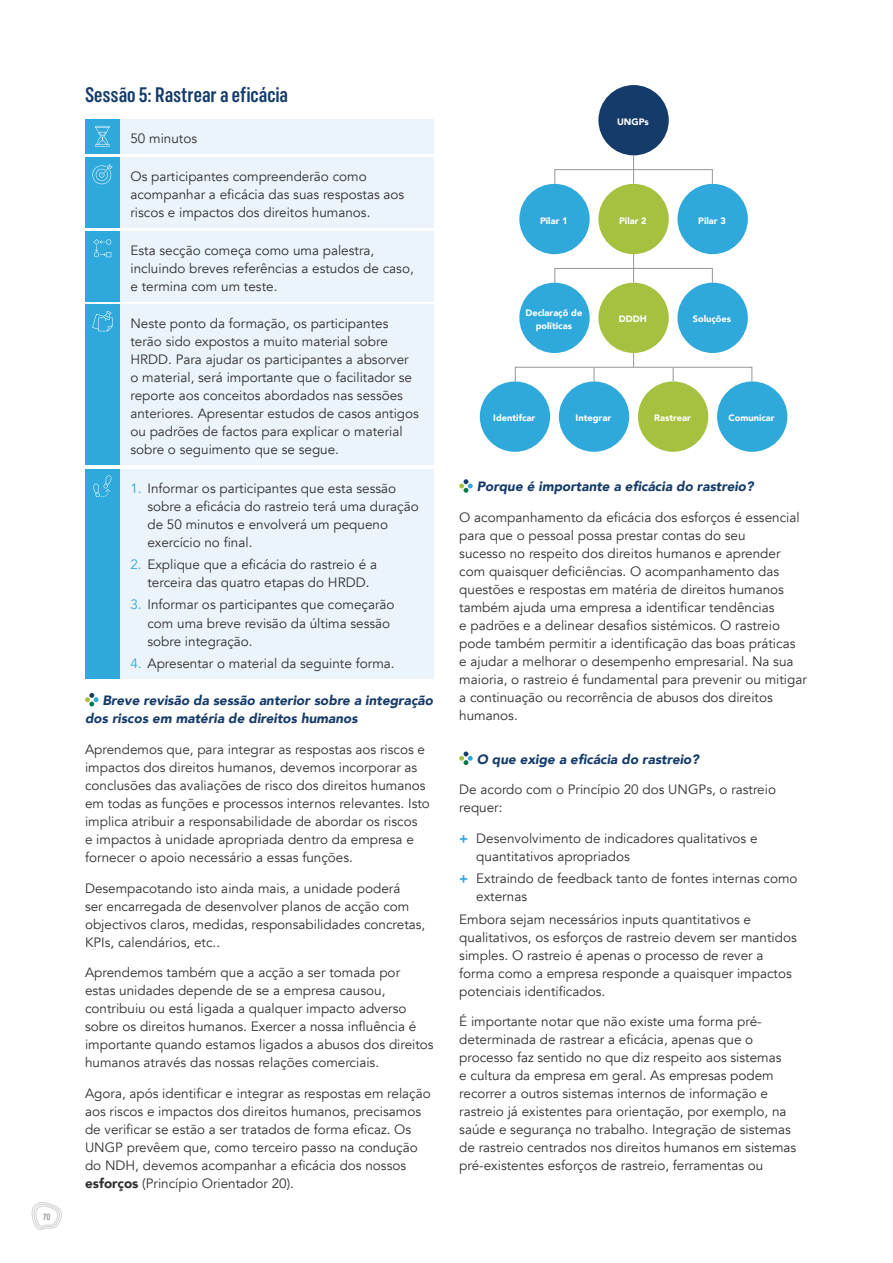
<style>
.page{position:relative;width:893px;height:1263px;background:#fff}
.page>*{position:absolute;margin:0;border:0;box-sizing:border-box;transform-origin:0 0}
.Header_2{font:700 21px "Marsden Cm Semi";color:#153b6a}
.Body_text{font:13.5px/18px "Avenir";color:#312f30}
.Body_text_Last{font:13.5px/18px "Avenir";color:#312f30}
.Body_text-2{font:italic 900 13.5px/18px "Avenir";color:#153b6a}
.Small_body{font:900 9.3px/13.2px "Avenir";color:#fff;text-align:center}
.t1{font:700 9px "Marsden Cm Semi";color:#939598}
.s1{color:#2fa8dc}
.s2{font-weight:900}
.s3{font-weight:900;color:#2fa8dc}
</style>
<div class="page">
<div style="left:519px;top:283px;width:71px;height:70px;background:#2fa8dc;border-radius:50%"></div>
<div style="left:598px;top:283px;width:71px;height:70px;background:#a6c140;border-radius:50%"></div>
<div style="left:677px;top:283px;width:71px;height:70px;background:#2fa8dc;border-radius:50%"></div>
<div style="left:519px;top:184px;width:71px;height:70px;background:#2fa8dc;border-radius:50%"></div>
<div style="left:598px;top:184px;width:71px;height:70px;background:#a6c140;border-radius:50%"></div>
<div style="left:677px;top:184px;width:71px;height:70px;background:#2fa8dc;border-radius:50%"></div>
<div style="left:598px;top:85px;width:71px;height:70px;background:#153b6a;border-radius:50%"></div>
<div style="left:480px;top:381px;width:70px;height:71px;background:#2fa8dc;border-radius:50%"></div>
<div style="left:559px;top:381px;width:70px;height:71px;background:#2fa8dc;border-radius:50%"></div>
<div style="left:638px;top:381px;width:70px;height:71px;background:#a6c140;border-radius:50%"></div>
<div style="left:717px;top:381px;width:70px;height:71px;background:#2fa8dc;border-radius:50%"></div>
<div style="left:554px;top:169px;width:159px;height:15px;border:1px solid #939598"></div>
<div style="left:554px;top:268px;width:159px;height:15px;border:1px solid #939598"></div>
<div style="left:515px;top:367px;width:237px;height:15px;border:1px solid #939598"></div>
<svg style="left:633px;top:254px;width:1px;height:29px"></svg>
<svg style="left:633px;top:155px;width:1px;height:29px"></svg>
<svg style="left:633px;top:353px;width:1px;height:14px"></svg>
<svg style="left:673px;top:368px;width:1px;height:13px"></svg>
<svg style="left:594px;top:368px;width:1px;height:13px"></svg>
<div style="left:120px;top:119px;width:314px;height:35px;background:#eaf4fa"></div>
<div style="left:85px;top:119px;width:35px;height:35px;background:#2fa8dc"></div>
<svg style="left:95px;top:126px;width:15px;height:21px"></svg>
<div style="left:120px;top:157px;width:314px;height:71px;background:#eaf4fa"></div>
<div style="left:85px;top:157px;width:35px;height:71px;background:#2fa8dc"></div>
<svg style="left:92px;top:164px;width:21px;height:21px"></svg>
<div style="left:85px;top:231px;width:35px;height:71px;background:#2fa8dc"></div>
<svg style="left:94px;top:239px;width:17px;height:18px"></svg>
<div style="left:120px;top:231px;width:314px;height:71px;background:#eaf4fa"></div>
<div style="left:120px;top:304px;width:314px;height:160px;background:#eaf4fa"></div>
<div style="left:85px;top:304px;width:35px;height:160px;background:#2fa8dc"></div>
<svg style="left:92px;top:311px;width:21px;height:20px"></svg>
<div style="left:120px;top:469px;width:314px;height:209px;background:#eaf4fa"></div>
<div style="left:85px;top:469px;width:35px;height:209px;background:#2fa8dc"></div>
<svg style="left:93px;top:475px;width:18px;height:22px"></svg>
<svg style="left:85px;top:693px;width:14px;height:13px"></svg>
<svg style="left:459px;top:479px;width:14px;height:14px"></svg>
<svg style="left:459px;top:751px;width:14px;height:14px"></svg>
<svg style="left:31px;top:1202px;width:31px;height:29px"></svg>
<p class="t1" style="left:43px;top:1212px;width:9px">70</p>
<p class="Header_2" style="left:85px;top:84px;width:205px">Sessão 5: Rastrear a eficácia</p>
<p class="Body_text" style="left:130px;top:130px;width:68px">50 minutos</p>
<p class="Body_text" style="left:130px;top:168px;width:275px">Os participantes compreenderão como acompanhar a eficácia das suas respostas aos riscos e impactos dos direitos humanos.</p>
<p class="Body_text" style="left:130px;top:241px;width:285px">Esta secção começa como uma palestra, incluindo breves referências a estudos de caso, e termina com um teste.</p>
<p class="Body_text" style="left:130px;top:314px;width:290px">Neste ponto da formação, os participantes terão sido expostos a muito material sobre HRDD. Para ajudar os participantes a absorver o material, será importante que o facilitador se reporte aos conceitos abordados nas sessões anteriores. Apresentar estudos de casos antigos ou padrões de factos para explicar o material sobre o seguimento que se segue.</p>
<p class="Body_text_Last" style="left:147px;top:480px;width:273px;text-indent:-17px"><span class="s1">1.</span> Informar os participantes que esta sessão sobre a eficácia do rastreio terá uma duração de 50 minutos e envolverá um pequeno exercício no final.</p>
<p class="Body_text_Last" style="left:147px;top:556px;width:231px;text-indent:-17px"><span class="s1">2.</span> Explique que a eficácia do rastreio é a terceira das quatro etapas do HRDD.</p>
<p class="Body_text_Last" style="left:147px;top:596px;width:249px;text-indent:-17px"><span class="s1">3.</span> Informar os participantes que começarão com uma breve revisão da última sessão sobre integração.</p>
<p class="Body_text_Last" style="left:130px;top:654px;width:266px"><span class="s1">4.</span> Apresentar o material da seguinte forma.</p>
<p class="Body_text-2" style="left:85px;top:691px;width:349px;text-indent:17px">Breve revisão da sessão anterior sobre a integração dos riscos em matéria de direitos humanos</p>
<p class="Body_text" style="left:85px;top:740px;width:346px">Aprendemos que, para integrar as respostas aos riscos e impactos dos direitos humanos, devemos incorporar as conclusões das avaliações de risco dos direitos humanos em todas as funções e processos internos relevantes. Isto implica atribuir a responsabilidade de abordar os riscos<br>e impactos à unidade apropriada dentro da empresa e fornecer o apoio necessário a essas funções.</p>
<p class="Body_text" style="left:85px;top:879px;width:342px">Desempacotando isto ainda mais, a unidade poderá<br>ser encarregada de desenvolver planos de acção com objectivos claros, medidas, responsabilidades concretas, KPIs, calendários, etc..</p>
<p class="Body_text" style="left:85px;top:964px;width:350px">Aprendemos também que a acção a ser tomada por estas unidades depende de se a empresa causou, contribuiu ou está ligada a qualquer impacto adverso sobre os direitos humanos. Exercer a nossa influência é importante quando estamos ligados a abusos dos direitos humanos através das nossas relações comerciais.</p>
<p class="Body_text_Last" style="left:85px;top:1085px;width:347px">Agora, após identificar e integrar as respostas em relação aos riscos e impactos dos direitos humanos, precisamos de verificar se estão a ser tratados de forma eficaz. Os UNGP prevêem que, como terceiro passo na condução do NDH, devemos acompanhar a eficácia dos nossos <span class="s2">esforços</span> (Princípio Orientador 20).</p>
<p class="Small_body" style="left:617px;top:115px;width:33px">UNGPs</p>
<p class="Small_body" style="left:540px;top:214px;width:29px">Pilar 1</p>
<p class="Small_body" style="left:619px;top:214px;width:29px">Pilar 2</p>
<p class="Small_body" style="left:698px;top:214px;width:29px">Pilar 3</p>
<p class="Small_body" style="left:525px;top:306px;width:58px">Declaraçõ de políticas</p>
<p class="Small_body" style="left:619px;top:312px;width:30px">DDDH</p>
<p class="Small_body" style="left:693px;top:312px;width:40px">Soluções</p>
<p class="Small_body" style="left:493px;top:411px;width:44px">Identifcar</p>
<p class="Small_body" style="left:576px;top:411px;width:37px">Integrar</p>
<p class="Small_body" style="left:654px;top:411px;width:38px">Rastrear</p>
<p class="Small_body" style="left:728px;top:411px;width:48px">Comunicar</p>
<p class="Body_text-2" style="left:477px;top:477px;width:278px">Porque é importante a eficácia do rastreio?</p>
<p class="Body_text_Last" style="left:459px;top:509px;width:349px">O acompanhamento da eficácia dos esforços é essencial para que o pessoal possa prestar contas do seu<br>sucesso no respeito dos direitos humanos e aprender com quaisquer deficiências. O acompanhamento das questões e respostas em matéria de direitos humanos também ajuda uma empresa a identificar tendências<br>e padrões e a delinear desafios sistémicos. O rastreio pode também permitir a identificação das boas práticas<br>e ajudar a melhorar o desempenho empresarial. Na sua maioria, o rastreio é fundamental para prevenir ou mitigar a continuação ou recorrência de abusos dos direitos humanos.</p>
<p class="Body_text-2" style="left:477px;top:750px;width:224px">O que exige a eficácia do rastreio?</p>
<p class="Body_text" style="left:459px;top:781px;width:318px">De acordo com o Princípio 20 dos UNGPs, o rastreio requer:</p>
<p class="Body_text_Last" style="left:476px;top:830px;width:283px;text-indent:-17px"><span class="s3">+</span> Desenvolvimento de indicadores qualitativos e quantitativos apropriados</p>
<p class="Body_text_Last" style="left:476px;top:870px;width:323px;text-indent:-17px"><span class="s3">+</span> Extraindo de feedback tanto de fontes internas como externas</p>
<p class="Body_text" style="left:459px;top:910px;width:339px">Embora sejam necessários inputs quantitativos e qualitativos, os esforços de rastreio devem ser mantidos simples. O rastreio é apenas o processo de rever a forma como a empresa responde a quaisquer impactos potenciais identificados.</p>
<p class="Body_text" style="left:459px;top:1013px;width:338px">É importante notar que não existe uma forma pré&shy;determinada de rastrear a eficácia, apenas que o processo faz sentido no que diz respeito aos sistemas<br>e cultura da empresa em geral. As empresas podem recorrer a outros sistemas internos de informação e rastreio já existentes para orientação, por exemplo, na saúde e segurança no trabalho. Integração de sistemas de rastreio centrados nos direitos humanos em sistemas pré-existentes esforços de rastreio, ferramentas ou</p>
</div>
